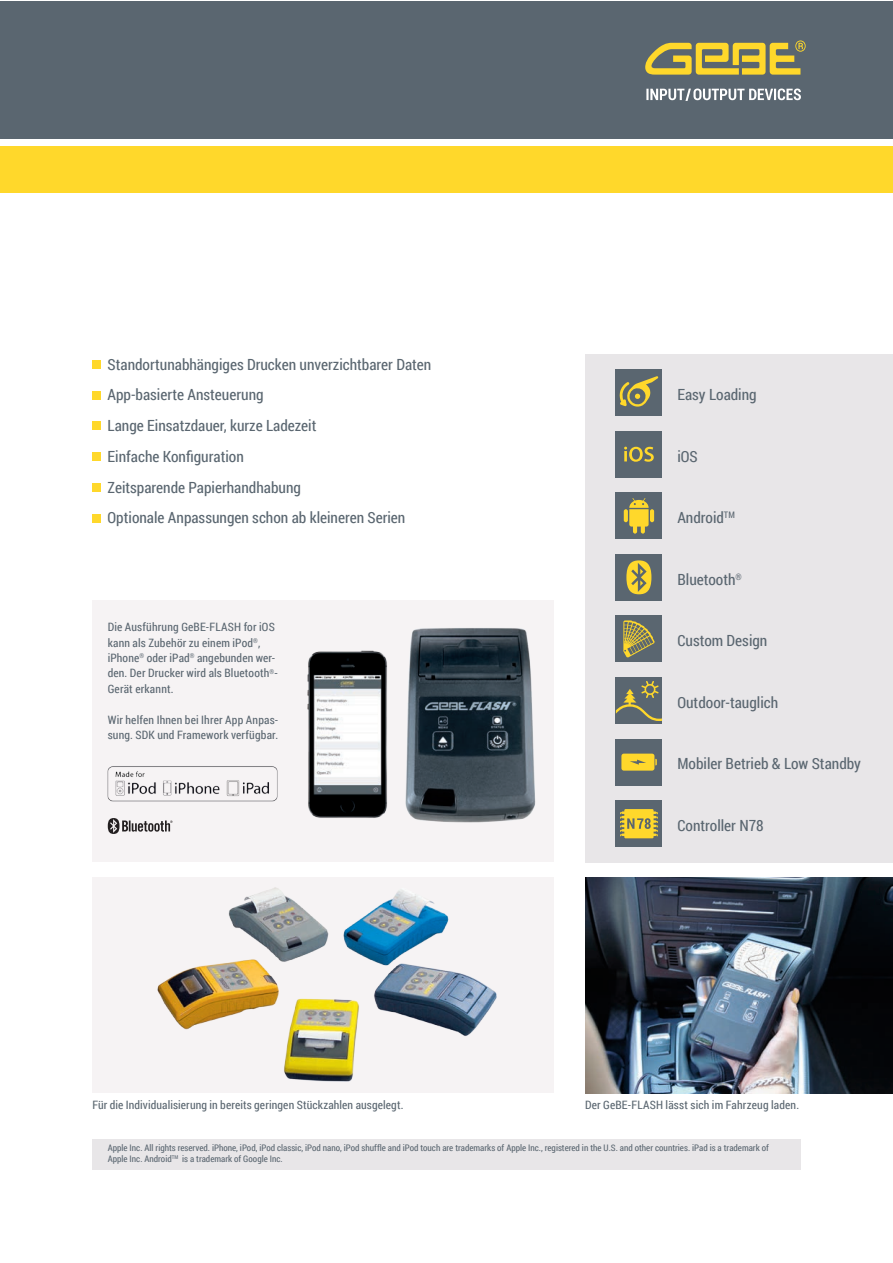
<style>
.page{position:relative;width:893px;height:1263px;background:#fff}
.page>*{position:absolute;margin:0;border:0;box-sizing:border-box;transform-origin:0 0}
.t1{font:15.45px/30.8px "Roboto Condensed";color:#5a6670}
.t2{font:11.55px/15.5px "Roboto Condensed";letter-spacing:.015em;color:#5a6670}
.t3{font:9px/11.6px "Roboto Condensed";color:#5a6670}
</style>
<div class="page">
<div style="left:0;top:1px;width:892px;height:138px;background:#5a6670"></div>
<svg style="left:646px;top:89px;width:155px;height:12px"></svg>
<svg style="left:645px;top:40px;width:161px;height:35px"></svg>
<div style="left:92px;top:1139px;width:709px;height:31px;background:#e8e6e8"></div>
<div style="left:585px;top:354px;width:307px;height:508px;background:#e8e6e8"></div>
<div style="left:0;top:146px;width:892px;height:46px;background:#ffd82b"></div>
<div style="left:616px;top:369px;width:46px;height:47px;background:#5a6670"></div>
<svg style="left:619px;top:376px;width:39px;height:31px"></svg>
<div style="left:616px;top:431px;width:46px;height:46px;background:#5a6670"></div>
<svg style="left:624px;top:447px;width:30px;height:15px"></svg>
<div style="left:616px;top:493px;width:46px;height:46px;background:#5a6670"></div>
<svg style="left:624px;top:498px;width:30px;height:36px"></svg>
<div style="left:616px;top:554px;width:46px;height:46px;background:#5a6670"></div>
<svg style="left:626px;top:560px;width:25px;height:34px"></svg>
<div style="left:616px;top:616px;width:46px;height:46px;background:#5a6670"></div>
<svg style="left:623px;top:620px;width:32px;height:38px"></svg>
<div style="left:616px;top:739px;width:46px;height:46px;background:#5a6670"></div>
<svg style="left:621px;top:754px;width:36px;height:17px"></svg>
<div style="left:92px;top:877px;width:462px;height:216px;background:#f6f3f4"></div>
<div style="left:92px;top:600px;width:462px;height:262px;background:#f6f3f4"></div>
<img style="left:405px;top:628px;width:131px;height:195px">
<img style="left:307px;top:650px;width:80px;height:168px">
<img style="left:107px;top:766px;width:171px;height:36px">
<svg style="left:108px;top:818px;width:65px;height:16px"></svg>
<div style="left:616px;top:677px;width:46px;height:47px;background:#5a6670"></div>
<svg style="left:616px;top:681px;width:46px;height:40px"></svg>
<div style="left:92px;top:360px;width:9px;height:9px;background:#ffd82b"></div>
<div style="left:92px;top:391px;width:9px;height:8px;background:#ffd82b"></div>
<div style="left:92px;top:421px;width:9px;height:9px;background:#ffd82b"></div>
<div style="left:92px;top:452px;width:9px;height:9px;background:#ffd82b"></div>
<div style="left:92px;top:483px;width:9px;height:9px;background:#ffd82b"></div>
<div style="left:92px;top:514px;width:9px;height:9px;background:#ffd82b"></div>
<img style="left:585px;top:877px;width:307px;height:216px">
<img style="left:157px;top:887px;width:340px;height:195px">
<div style="left:616px;top:801px;width:46px;height:46px;background:#5a6670"></div>
<svg style="left:620px;top:809px;width:38px;height:29px"></svg>
<h1 class="t1" style="left:108px;top:348px;width:325px">Standortunabhängiges Drucken unverzichtbarer Daten App-basierte Ansteuerung<br>Lange Einsatzdauer, kurze Ladezeit<br>Einfache Konfiguration<br>Zeitsparende Papierhandhabung<br>Optionale Anpassungen schon ab kleineren Serien</h1>
<p class="t2" style="left:108px;top:619px;width:172px">Die Ausführung GeBE-FLASH for iOS kann als Zubehör zu einem iPod<sup>®</sup>, iPhone<sup>®</sup> oder iPad<sup>®</sup> angebunden wer&shy;den. Der Drucker wird als Bluetooth<sup>®</sup>-<br>Gerät erkannt.</p>
<p class="t2" style="left:108px;top:711px;width:172px">Wir helfen Ihnen bei Ihrer App Anpas&shy;sung. SDK und Framework verfügbar.</p>
<h1 class="t1" style="left:677px;top:378px;width:81px">Easy Loading</h1>
<h1 class="t1" style="left:677px;top:440px;width:22px">iOS</h1>
<h1 class="t1" style="left:677px;top:502px;width:59px">Android<sup>TM</sup></h1>
<h1 class="t1" style="left:677px;top:563px;width:66px">Bluetooth<sup>®</sup></h1>
<h1 class="t1" style="left:677px;top:625px;width:91px">Custom Design</h1>
<h1 class="t1" style="left:677px;top:686px;width:102px">Outdoor-tauglich</h1>
<h1 class="t1" style="left:677px;top:748px;width:185px">Mobiler Betrieb &amp; Low Standby</h1>
<h1 class="t1" style="left:677px;top:810px;width:88px">Controller N78</h1>
<p class="t2" style="left:92px;top:1096px;width:313px">Für die Individualisierung in bereits geringen Stückzahlen ausgelegt.</p>
<p class="t2" style="left:585px;top:1096px;width:216px">Der GeBE-FLASH lässt sich im Fahrzeug laden.</p>
<p class="t3" style="left:108px;top:1141px;width:663px">Apple Inc. All rights reserved. iPhone, iPod, iPod classic, iPod nano, iPod shuffle and iPod touch are trademarks of Apple Inc., registered in the U.S. and other countries. iPad is a trademark of<br>Apple Inc. Android<sup>TM</sup> is a trademark of Google Inc.</p>
</div>
